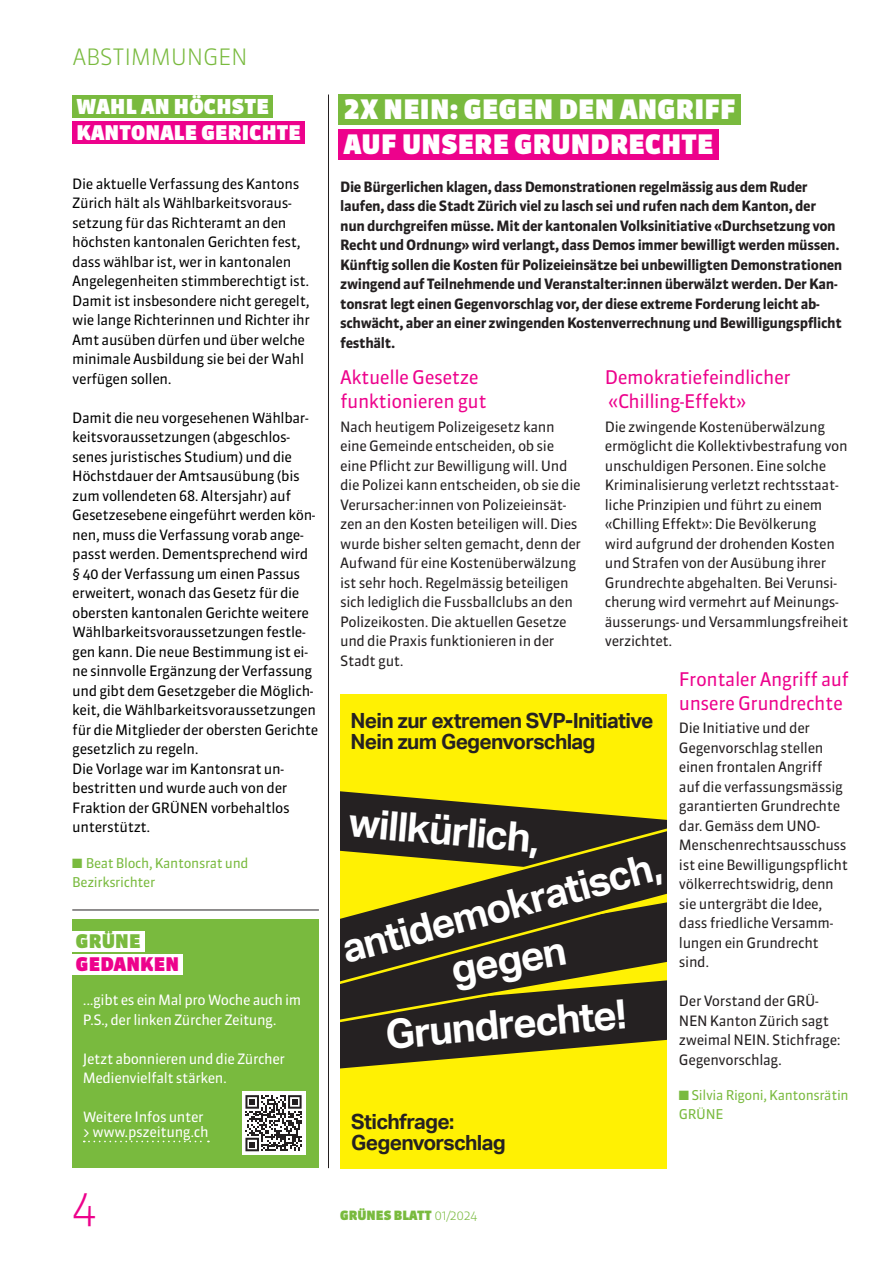
<style>
.page{position:relative;width:893px;height:1263px;background:#fff}
.page>*{position:absolute;margin:0;border:0;box-sizing:border-box;transform-origin:0 0}
.t1{font:300 45px "Sanuk OT";color:#ed028c}
.t2{font:700 40.5px "Aktiv Grotesk";color:#fff}
.t3{font:900 26.7px "Sanuk OT";letter-spacing:.01em;color:#fff}
.t4{font:300 22.5px "Sanuk OT";letter-spacing:-.015em;color:#79ba3e}
.t5{font:700 20.85px/21.6px "Aktiv Grotesk";letter-spacing:-.035em;color:#231f20}
.t6{font:900 20.55px "Sanuk OT";letter-spacing:.01em;color:#fff}
.t7{font:900 20.25px "Sanuk OT";letter-spacing:.01em;color:#fff}
.t8{font:18.75px/24px "Sanuk OT";letter-spacing:-.025em;color:#ed028c}
.t9{font:900 18.75px "Sanuk OT";letter-spacing:.01em;color:#ed028c}
.t10{font:900 18.75px "Sanuk OT";letter-spacing:.01em;color:#79ba3e}
.t11{font:14.25px/19.5px "Sanuk OT";letter-spacing:-.025em;color:#231f20}
.t12{font:14.25px/19.5px "Sanuk OT";letter-spacing:-.025em;color:#000001}
.t13{font:700 14.25px/19.5px "Sanuk OT";letter-spacing:-.025em;color:#231f20}
.t14{font:14.25px/19.5px "Sanuk OT";letter-spacing:-.03em;color:#fff}
.t15{font:13.5px/19.5px "Sanuk OT";letter-spacing:-.025em;color:#79ba3e}
.t16{font:900 12.75px "Sanuk OT";color:#79ba3e}
.s1{font-weight:300}
</style>
<div class="page">
<div style="left:72px;top:121px;width:233px;height:23px;background:#ed028c"></div>
<div style="left:72px;top:95px;width:201px;height:23px;background:#79ba3e"></div>
<div style="left:338px;top:129px;width:381px;height:30px;background:#ed028c"></div>
<div style="left:338px;top:94px;width:403px;height:31px;background:#79ba3e"></div>
<hr style="left:328px;top:95px;width:1px;height:1073px;background:#231f20">
<div style="left:340px;top:694px;width:326px;height:475px;background:#fff101"></div>
<svg style="left:340px;top:791px;width:168px;height:15px"></svg>
<svg style="left:340px;top:1038px;width:326px;height:31px"></svg>
<div style="left:340px;top:1007px;width:326px;height:31px;background:#252122"></div>
<svg style="left:340px;top:806px;width:326px;height:201px"></svg>
<div style="left:72px;top:919px;width:247px;height:249px;background:#79ba3e"></div>
<svg style="left:84px;top:1141px;width:125px;height:1px"></svg>
<div style="left:242px;top:1091px;width:63px;height:64px;background:#fff"></div>
<svg style="left:245px;top:1095px;width:57px;height:56px"></svg>
<hr style="left:72px;top:910px;width:247px;height:1px;background:#231f20">
<div style="left:72px;top:954px;width:111px;height:21px;background:#fff"></div>
<div style="left:72px;top:931px;width:72px;height:20px;background:#fff"></div>
<h3 class="t4" style="left:72px;top:43px;width:177px">ABSTIMMUNGEN</h3>
<h3 class="t6" style="left:76px;top:94px;width:194px">WAHL AN HÖCHSTE</h3>
<h3 class="t7" style="left:76px;top:120px;width:226px">KANTONALE GERICHTE</h3>
<p class="t12" style="left:72px;top:174px;width:239px">Die aktuelle Verfassung des Kantons Zürich hält als Wählbarkeitsvoraus&shy;setzung für das Richteramt an den höchsten kantonalen Gerichten fest, dass wählbar ist, wer in kantonalen Angelegenheiten stimmberechtigt ist.<br>Damit ist insbesondere nicht geregelt, wie lange Richterinnen und Richter ihr Amt ausüben dürfen und über welche minimale Ausbildung sie bei der Wahl verfügen sollen.</p>
<p class="t12" style="left:72px;top:408px;width:248px">Damit die neu vorgesehenen Wählbar&shy;keitsvoraussetzungen (abgeschlos&shy;senes juristisches Studium) und die Höchstdauer der Amtsausübung (bis zum vollendeten 68. Altersjahr) auf Gesetzesebene eingeführt werden kön&shy;nen, muss die Verfassung vorab ange&shy;passt werden. Dementsprechend wird § 40 der Verfassung um einen Passus erweitert, wonach das Gesetz für die obersten kantonalen Gerichte weitere Wählbarkeitsvoraussetzungen festle&shy;gen kann. Die neue Bestimmung ist ei&shy;ne sinnvolle Ergänzung der Verfassung und gibt dem Gesetzgeber die Möglich&shy;keit, die Wählbarkeitsvoraussetzungen für die Mitglieder der obersten Gerichte gesetzlich zu regeln.<br>Die Vorlage war im Kantonsrat un&shy;bestritten und wurde auch von der Fraktion der GRÜNEN vorbehaltlos unterstützt.</p>
<p class="t15" style="left:72px;top:853px;width:178px">■ Beat Bloch, Kantonsrat und<br>Bezirksrichter</p>
<h3 class="t10" style="left:76px;top:929px;width:66px">GRÜNE</h3>
<h3 class="t9" style="left:76px;top:953px;width:105px">GEDANKEN</h3>
<p class="t14" style="left:83px;top:990px;width:220px">...gibt es ein Mal pro Woche auch im<br>P.S., der linken Zürcher Zeitung.</p>
<p class="t14" style="left:83px;top:1049px;width:204px">Jetzt abonnieren und die Zürcher<br>Medienvielfalt stärken.</p>
<p class="t14" style="left:83px;top:1109px;width:127px;line-height:15px">Weitere Infos unter &gt; www.pszeitung.ch</p>
<h1 class="t1" style="left:72px;top:1178px;width:26px">4</h1>
<h3 class="t3" style="left:344px;top:93px;width:393px">2X NEIN: GEGEN DEN ANGRIFF</h3>
<h3 class="t3" style="left:344px;top:128px;width:371px">AUF UNSERE GRUNDRECHTE</h3>
<p class="t13" style="left:340px;top:177px;width:504px">Die Bürgerlichen klagen, dass Demonstrationen regelmässig aus dem Ruder laufen, dass die Stadt Zürich viel zu lasch sei und rufen nach dem Kanton, der nun durchgreifen müsse. Mit der kantonalen Volksinitiative «Durchsetzung von Recht und Ordnung» wird verlangt, dass Demos immer bewilligt werden müssen.<br>Künftig sollen die Kosten für Polizeieinsätze bei unbewilligten Demonstrationen zwingend auf Teilnehmende und Veranstalter:innen überwälzt werden. Der Kan&shy;tonsrat legt einen Gegenvorschlag vor, der diese extreme Forderung leicht ab&shy;schwächt, aber an einer zwingenden Kostenverrechnung und Bewilligungspflicht festhält.</p>
<h3 class="t8" style="left:340px;top:366px;width:148px">Aktuelle Gesetze funktionieren gut</h3>
<p class="t11" style="left:340px;top:417px;width:242px">Nach heutigem Polizeigesetz kann eine Gemeinde entscheiden, ob sie eine Pflicht zur Bewilligung will. Und die Polizei kann entscheiden, ob sie die Verursacher:innen von Polizeieinsät&shy;zen an den Kosten beteiligen will. Dies wurde bisher selten gemacht, denn der Aufwand für eine Kostenüberwälzung ist sehr hoch. Regelmässig beteiligen sich lediglich die Fussballclubs an den Polizeikosten. Die aktuellen Gesetze und die Praxis funktionieren in der Stadt gut.</p>
<h3 class="t8" style="left:605px;top:366px;width:187px">Demokratiefeindlicher «Chilling-Effekt»</h3>
<p class="t11" style="left:605px;top:417px;width:245px">Die zwingende Kostenüberwälzung ermöglicht die Kollektivbestrafung von unschuldigen Personen. Eine solche Kriminalisierung verletzt rechtsstaat&shy;liche Prinzipien und führt zu einem «Chilling Effekt»: Die Bevölkerung wird aufgrund der drohenden Kosten und Strafen von der Ausübung ihrer Grundrechte abgehalten. Bei Verunsi&shy;cherung wird vermehrt auf Meinungs&shy;äusserungs- und Versammlungsfreiheit verzichtet.</p>
<h3 class="t8" style="left:679px;top:667px;width:172px">Frontaler Angriff auf unsere Grundrechte</h3>
<p class="t11" style="left:679px;top:718px;width:171px">Die Initiative und der<br>Gegenvorschlag stellen einen frontalen Angriff<br>auf die verfassungsmässig garantierten Grundrechte dar. Gemäss dem UNO-<br>Menschenrechtsausschuss ist eine Bewilligungspflicht völkerrechtswidrig, denn sie untergräbt die Idee, dass friedliche Versamm&shy;lungen ein Grundrecht sind.</p>
<p class="t11" style="left:679px;top:991px;width:163px">Der Vorstand der GRÜ-<br>NEN Kanton Zürich sagt zweimal NEIN. Stichfrage:<br>Gegenvorschlag.</p>
<p class="t15" style="left:679px;top:1085px;width:171px">■ Silvia Rigoni, Kantonsrätin<br>GRÜNE</p>
<h3 class="t5" style="left:351px;top:710px;width:304px">Nein zur extremen SVP-Initiative<br>Nein zum Gegenvorschlag</h3>
<h2 class="t2" style="left:351px;top:799px;width:193px;rotate:5deg">willkürlich,</h2>
<h2 class="t2" style="left:337px;top:927px;width:330px;rotate:-15deg">antidemokratisch,</h2>
<h2 class="t2" style="left:447px;top:947px;width:118px;rotate:-10deg">gegen</h2>
<h2 class="t2" style="left:383px;top:1012px;width:244px;rotate:-5deg">Grundrechte!</h2>
<h3 class="t5" style="left:351px;top:1110px;width:156px">Stichfrage:<br>Gegenvorschlag</h3>
<p class="t16" style="left:340px;top:1207px;width:139px">GRÜNES BLATT <span class="s1">01/2024</span></p>
</div>
